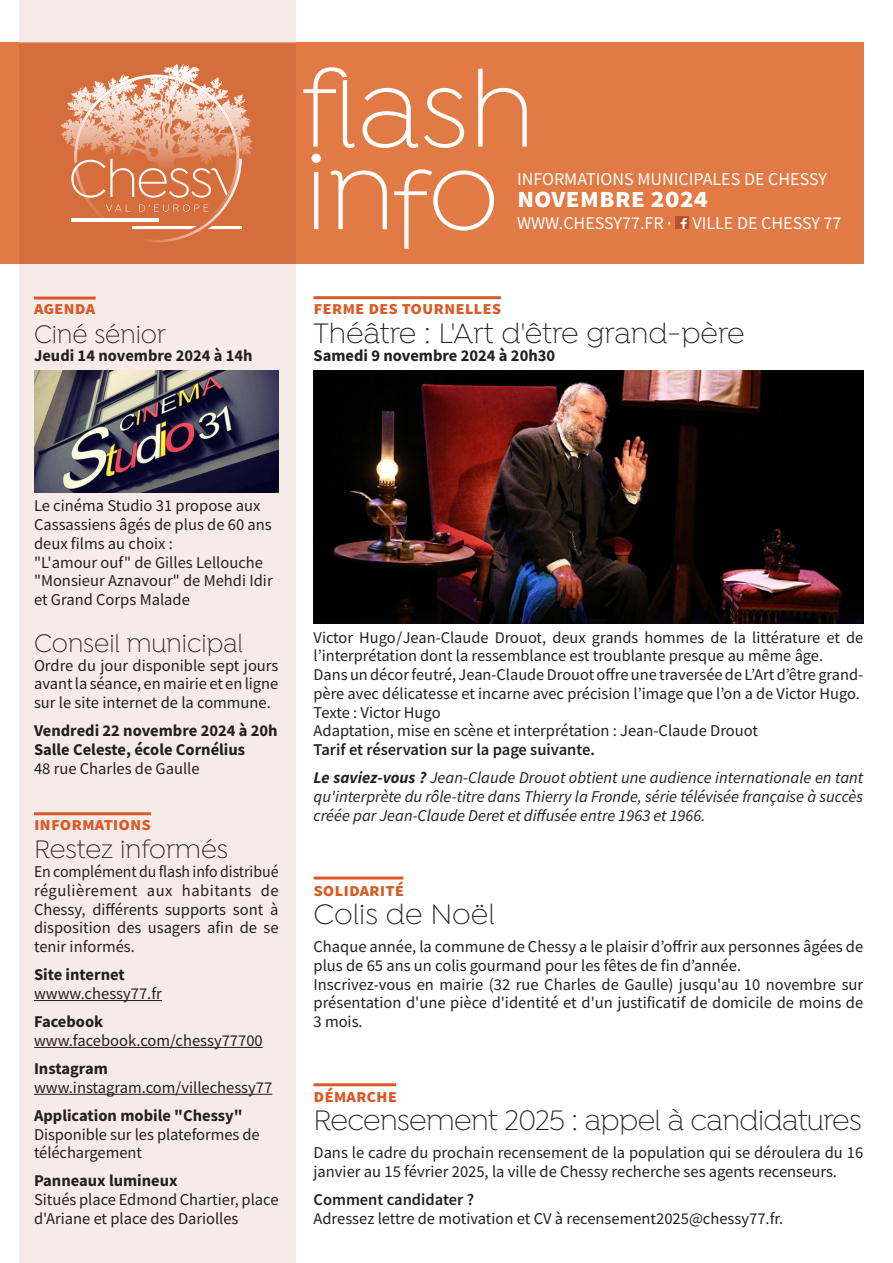
<style>
.page{position:relative;width:893px;height:1263px;background:#fff}
.page>*{position:absolute;margin:0;border:0;box-sizing:border-box;transform-origin:0 0}
.t1{font:300 30px "Isidora";color:#231f20}
.t2{font:300 30px "Isidora";letter-spacing:-.02em;color:#231f20}
.t3{font:700 28.5px "Source Sans Pro";color:#fff}
.t4{font:300 27px "Isidora";color:#231f20;scale:.96 1}
.t5{font:300 27px "Isidora";color:#231f20}
.t6{font:700 18.75px "Source Sans Pro";color:#d95a26}
.t7{font:18px "Source Sans Pro";color:#fff}
.t8{font:16.5px/18.8px "Source Sans Pro";color:#231f20}
.t9{font:italic 16.5px/18.8px "Source Sans Pro";color:#231f20;text-align:justify}
.t10{font:700 16.5px "Source Sans Pro";color:#231f20}
.t11{font:16.5px/18.8px "Source Sans Pro";color:#231f20;text-align:justify;scale:.96 1}
.t12{font:600 16.5px "Source Sans Pro";color:#231f20}
.t13{font:16.35px/18.8px "Source Sans Pro";color:#231f20}
.s1{font-weight:700}
</style>
<div class="page">
<div style="left:19px;top:264px;width:276px;height:999px;background:#f7ebea"></div>
<div style="left:0;top:43px;width:863px;height:221px;background:#e17a45"></div>
<div style="left:19px;top:43px;width:276px;height:221px;background:#d56d3c"></div>
<svg style="left:61px;top:64px;width:181px;height:178px"></svg>
<hr style="left:71px;top:218px;width:88px;height:3px;background:#fff">
<svg style="left:675px;top:216px;width:13px;height:13px"></svg>
<svg style="left:311px;top:154px;width:183px;height:95px"></svg>
<svg style="left:303px;top:67px;width:224px;height:81px"></svg>
<div style="left:19px;top:0;width:276px;height:43px;background:#f7ebea"></div>
<hr style="left:34px;top:297px;width:62px;height:3px;background:#d95a26">
<hr style="left:34px;top:812px;width:117px;height:3px;background:#d95a26">
<hr style="left:34px;top:1000px;width:128px;height:1px;background:#231f20">
<hr style="left:34px;top:1047px;width:229px;height:1px;background:#231f20">
<hr style="left:34px;top:1094px;width:238px;height:1px;background:#231f20">
<hr style="left:314px;top:296px;width:187px;height:3px;background:#d95a26">
<img style="left:314px;top:371px;width:549px;height:253px">
<hr style="left:313px;top:1083px;width:83px;height:3px;background:#d95a26">
<img style="left:34px;top:371px;width:245px;height:122px">
<hr style="left:314px;top:876px;width:89px;height:3px;background:#d95a26">
<p class="t6" style="left:34px;top:295px;width:63px">agenda</p>
<p class="t4" style="left:34px;top:319px;width:139px">Ciné sénior</p>
<p class="t10" style="left:34px;top:345px;width:220px">Jeudi 14 novembre 2024 à 14h</p>
<p class="t7" style="left:517px;top:167px;width:311px">INFORMATIONS MUNICIPALES DE CHESSY</p>
<h2 class="t3" style="left:517px;top:179px;width:193px">novembre 2024</h2>
<p class="t7" style="left:517px;top:211px;width:326px">WWW.CHESSY77.FR · VILLE DE CHESSY 77</p>
<p class="t6" style="left:314px;top:295px;width:189px">ferme des tournelles</p>
<p class="t1" style="left:314px;top:316px;width:433px">Théâtre : L'Art d'être grand-père</p>
<p class="t10" style="left:314px;top:345px;width:243px">Samedi 9 novembre 2024 à 20h30</p>
<p class="t8" style="left:34px;top:496px;width:240px">Le cinéma Studio 31 propose aux<br>Cassassiens âgés de plus de 60 ans deux films au choix :<br>"L'amour ouf" de Gilles Lellouche "Monsieur Aznavour" de Mehdi Idir et Grand Corps Malade</p>
<p class="t4" style="left:34px;top:628px;width:219px">Conseil municipal</p>
<p class="t8" style="left:34px;top:656px;width:246px;text-align:justify">Ordre du jour disponible sept jours avant la séance, en mairie et en ligne sur le site internet de la commune.</p>
<p class="t10" style="left:34px;top:720px;width:245px">Vendredi 22 novembre 2024 à 20h</p>
<p class="t10" style="left:34px;top:738px;width:213px">Salle Celeste, école Cornélius</p>
<p class="t8" style="left:34px;top:759px;width:167px">48 rue Charles de Gaulle</p>
<p class="t6" style="left:34px;top:811px;width:118px">informations</p>
<p class="t5" style="left:34px;top:835px;width:196px">Restez informés</p>
<p class="t11" style="left:34px;top:862px;width:256px">En complément du flash info distribué régulièrement aux habitants de Chessy, différents supports sont à disposition des usagers afin de se tenir informés.</p>
<p class="t10" style="left:34px;top:963px;width:92px">Site internet</p>
<p class="t8" style="left:34px;top:984px;width:129px">wwww.chessy77.fr</p>
<p class="t10" style="left:34px;top:1010px;width:71px">Facebook</p>
<p class="t8" style="left:34px;top:1031px;width:230px">www.facebook.com/chessy77700</p>
<p class="t10" style="left:34px;top:1057px;width:75px">Instagram</p>
<p class="t8" style="left:34px;top:1078px;width:240px">www.instagram.com/villechessy77</p>
<p class="t10" style="left:34px;top:1104px;width:210px">Application mobile "Chessy"</p>
<p class="t8" style="left:34px;top:1124px;width:227px">Disponible sur les plateformes de téléchargement</p>
<p class="t10" style="left:34px;top:1170px;width:145px">Panneaux lumineux</p>
<p class="t8" style="left:34px;top:1190px;width:246px">Situés place Edmond Chartier, place d'Ariane et place des Dariolles</p>
<p class="t13" style="left:314px;top:628px;width:551px">Victor Hugo/Jean-Claude Drouot, deux grands hommes de la littérature et de l’interprétation dont la ressemblance est troublante presque au même âge.</p>
<p class="t13" style="left:314px;top:665px;width:551px">Dans un décor feutré, Jean-Claude Drouot offre une traversée de L’Art d’être grand&shy;père avec délicatesse et incarne avec précision l’image que l’on a de Victor Hugo.</p>
<p class="t8" style="left:314px;top:703px;width:129px">Texte : Victor Hugo</p>
<p class="t8" style="left:314px;top:721px;width:446px">Adaptation, mise en scène et interprétation : Jean-Claude Drouot</p>
<p class="t12" style="left:314px;top:739px;width:283px">Tarif et réservation sur la page suivante.</p>
<p class="t9" style="left:314px;top:768px;width:551px"><span class="s1">Le saviez-vous ?</span> Jean-Claude Drouot obtient une audience internationale en tant qu'interprète du rôle-titre dans Thierry la Fronde, série télévisée française à succès créée par Jean-Claude Deret et diffusée entre 1963 et 1966.</p>
<p class="t6" style="left:313px;top:877px;width:92px">solidarité</p>
<p class="t1" style="left:313px;top:898px;width:183px">Colis de Noël</p>
<p class="t8" style="left:313px;top:937px;width:551px">Chaque année, la commune de Chessy a le plaisir d’offrir aux personnes âgées de plus de 65 ans un colis gourmand pour les fêtes de fin d’année.</p>
<p class="t8" style="left:313px;top:974px;width:551px;text-align:justify">Inscrivez-vous en mairie (32 rue Charles de Gaulle) jusqu'au 10 novembre sur présentation d'une pièce d'identité et d'un justificatif de domicile de moins de 3 mois.</p>
<p class="t6" style="left:313px;top:1083px;width:85px">démarche</p>
<p class="t2" style="left:313px;top:1104px;width:550px">Recensement 2025 : appel à candidatures</p>
<p class="t8" style="left:313px;top:1143px;width:551px">Dans le cadre du prochain recensement de la population qui se déroulera du 16 janvier au 15 février 2025, la ville de Chessy recherche ses agents recenseurs.</p>
<p class="t12" style="left:313px;top:1189px;width:162px">Comment candidater ?</p>
<p class="t8" style="left:313px;top:1209px;width:471px">Adressez lettre de motivation et CV à recensement2025@chessy77.fr.</p>
</div>
